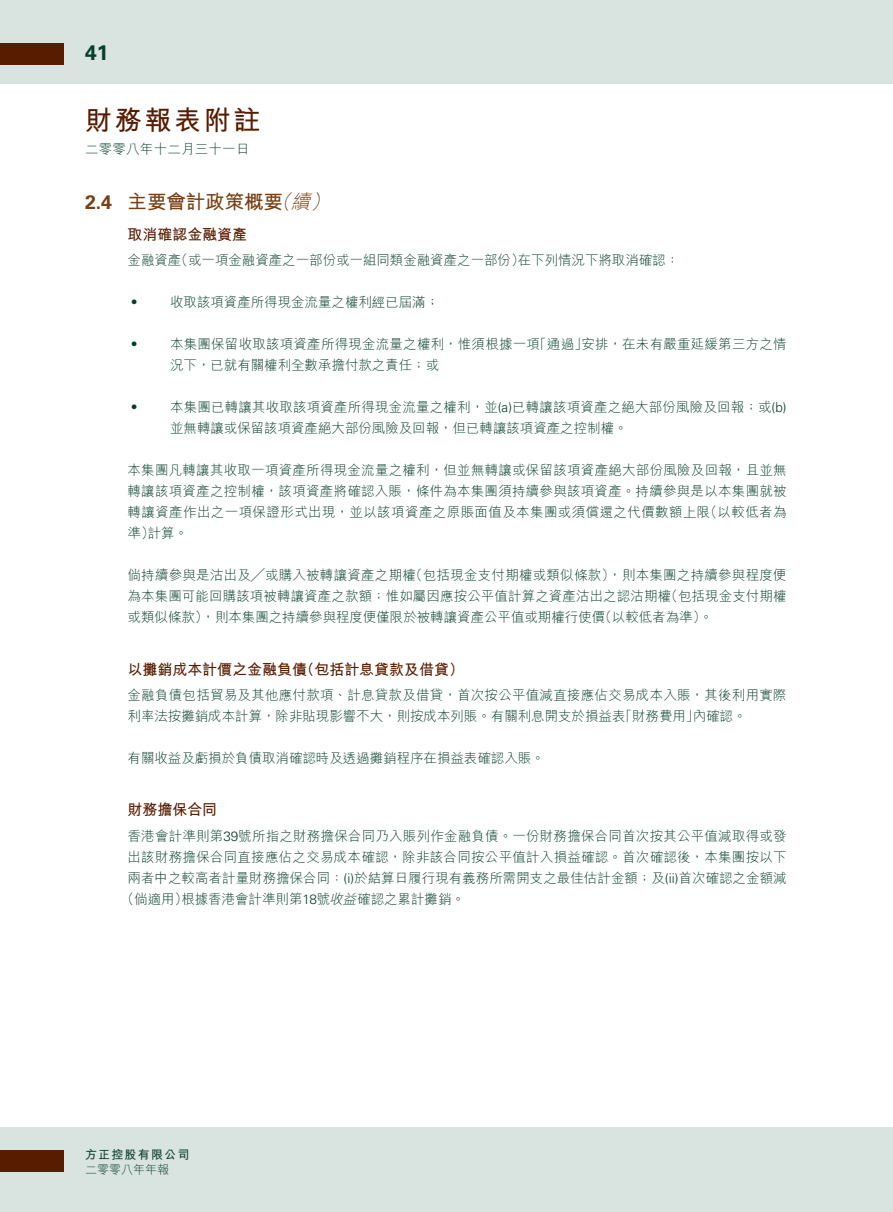
<style>
.page{position:relative;width:893px;height:1212px;background:#d9e4e0}
.page>*{position:absolute;margin:0;border:0;box-sizing:border-box;transform-origin:0 0}
.t1{font:700 27px "M Hei HK";letter-spacing:.1em;color:#581c00}
.t2{font:700 21px "Univers LT Std";color:#073e2b}
.t3{font:700 19.5px "M Hei HK";letter-spacing:-.005em;color:#784014}
.t4{font:700 15px "M Hei HK";letter-spacing:-.005em;color:#581c00}
.t5{font:300 13.5px/21px "M Hei HK";color:#073e2b}
.t6{font:300 13.5px/21px "M Hei HK";letter-spacing:.02em;color:#073e2b}
.t7{font:700 12px/15px "M Hei HK";letter-spacing:.1em;color:#073e2b}
.s1{font-family:"Univers LT Std"}
.s2{font-weight:300;font-style:italic}
.s3{font-style:italic}
.s4{font-weight:300}
</style>
<div class="page">
<div style="left:0;top:85px;width:893px;height:1042px;background:#fff"></div>
<div style="left:0;top:44px;width:64px;height:21px;background:#581c00"></div>
<div style="left:0;top:1150px;width:64px;height:21px;background:#581c00"></div>
<p class="t2" style="left:85px;top:40px;width:25px">41</p>
<p class="t1" style="left:85px;top:101px;width:177px">財務報表附註</p>
<p class="t5" style="left:85px;top:138px;width:166px">二零零八年十二月三十一日</p>
<p class="t3" style="left:85px;top:187px;width:252px"><span class="s1">2.4</span> 主要會計政策概要<span class="s2">（續）</span></p>
<p class="t4" style="left:128px;top:224px;width:121px">取消確認金融資產</p>
<p class="t5" style="left:128px;top:249px;width:553px">金融資產（或一項金融資產之一部份或一組同類金融資產之一部份）在下列情況下將取消確認：</p>
<p class="t5" style="left:128px;top:291px;width:15px">‧</p>
<p class="t5" style="left:170px;top:291px;width:271px">收取該項資產所得現金流量之權利經已屆滿；</p>
<p class="t5" style="left:128px;top:333px;width:15px">‧</p>
<p class="t5" style="left:170px;top:333px;width:618px">本集團保留收取該項資產所得現金流量之權利，惟須根據一項「通過」安排，在未有嚴重延緩第三方之情況下，已就有關權利全數承擔付款之責任；或</p>
<p class="t5" style="left:128px;top:396px;width:15px">‧</p>
<p class="t5" style="left:170px;top:396px;width:618px">本集團已轉讓其收取該項資產所得現金流量之權利，並<span class="s1">(a)</span>已轉讓該項資產之絕大部份風險及回報；或<span class="s1">(b)</span>並無轉讓或保留該項資產絕大部份風險及回報，但已轉讓該項資產之控制權。</p>
<p class="t5" style="left:128px;top:459px;width:661px;text-align:justify">本集團凡轉讓其收取一項資產所得現金流量之權利，但並無轉讓或保留該項資產絕大部份風險及回報，且並無轉讓該項資產之控制權，該項資產將確認入賬，條件為本集團須持續參與該項資產。持續參與是以本集團就被轉讓資產作出之一項保證形式出現，並以該項資產之原賬面值及本集團或須償還之代價數額上限（以較低者為準）計算。</p>
<p class="t5" style="left:128px;top:564px;width:661px;text-align:justify">倘持續參與是沽出及╱或購入被轉讓資產之期權（包括現金支付期權或類似條款），則本集團之持續參與程度便為本集團可能回購該項被轉讓資產之款額；惟如屬因應按公平值計算之資產沽出之認沽期權（包括現金支付期權或類似條款），則本集團之持續參與程度便僅限於被轉讓資產公平值或期權行使價（以較低者為準）。</p>
<p class="t4" style="left:128px;top:658px;width:338px">以攤銷成本計價之金融負債（包括計息貸款及借貸）</p>
<p class="t6" style="left:128px;top:684px;width:661px">金融負債包括貿易及其他應付款項、計息貸款及借貸，首次按公平值減直接應佔交易成本入賬，其後利用實際利率法按攤銷成本計算，除非貼現影響不大，則按成本列賬。有關利息開支於損益表「財務費用」內確認。</p>
<p class="t5" style="left:128px;top:747px;width:419px">有關收益及虧損於負債取消確認時及透過攤銷程序在損益表確認入賬。</p>
<p class="t4" style="left:128px;top:799px;width:91px">財務擔保合同</p>
<p class="t5" style="left:128px;top:825px;width:661px">香港會計準則第<span class="s1">39</span>號所指之財務擔保合同乃入賬列作金融負債。一份財務擔保合同首次按其公平值減取得或發</p>
<p class="t6" style="left:128px;top:846px;width:661px">出該財務擔保合同直接應佔之交易成本確認，除非該合同按公平值計入損益確認。首次確認後，本集團按以下</p>
<p class="t5" style="left:128px;top:867px;width:661px">兩者中之較高者計量財務擔保合同：<span class="s1">(i)</span>於結算日履行現有義務所需開支之最佳估計金額；及<span class="s1">(ii)</span>首次確認之金額減</p>
<p class="t5" style="left:121px;top:888px;width:346px">（倘適用）根據香港會計準則第<span class="s1">18</span>號<span class="s3">收益</span>確認之累計攤銷。</p>
<p class="t7" style="left:85px;top:1146px;width:106px">方正控股有限公司<span class="s4">二零零八年年報</span></p>
</div>
